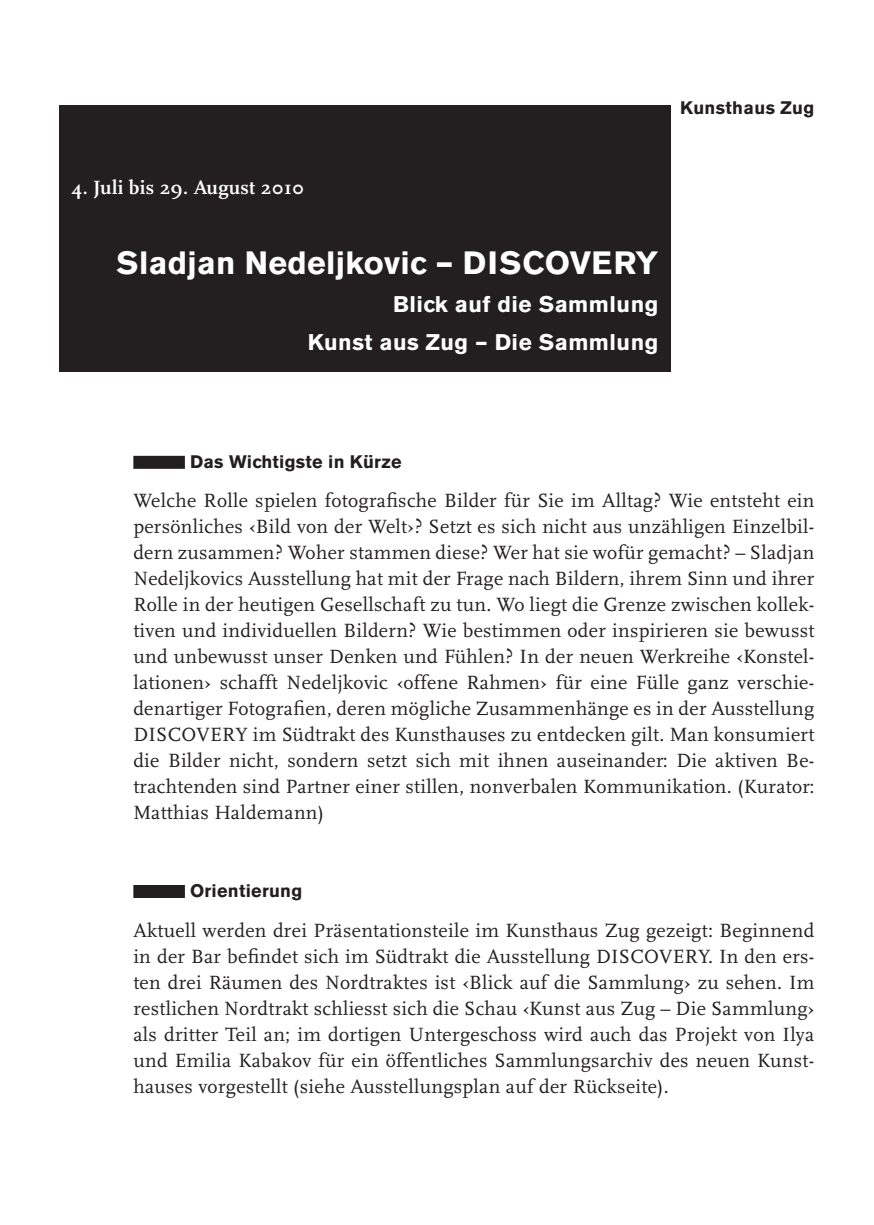
<style>
.page{position:relative;width:874px;height:1225px;background:#fff}
.page>*{position:absolute;margin:0;border:0;box-sizing:border-box;transform-origin:0 0}
.t1{font:700 32px "Akzidenz Grotesk BE";letter-spacing:.01em;color:#fff}
.t2{font:700 22.4px "Akzidenz Grotesk BE";letter-spacing:.02em;color:#fff}
.t3{font:20px/26px "Scala";letter-spacing:.015em;color:#231f20;text-align:justify}
.t4{font:700 20px "Scala";letter-spacing:.015em;color:#fff}
.t5{font:700 18px "Akzidenz Grotesk BE";letter-spacing:.015em;color:#231f20}
.s1{font-family:"Scala Caps"}
</style>
<div class="page">
<div style="left:133px;top:456px;width:52px;height:13px;background:#231f20"></div>
<div style="left:133px;top:885px;width:52px;height:13px;background:#231f20"></div>
<div style="left:60px;top:105px;width:610px;height:266px;background:#231f20"></div>
<p class="t5" style="left:679px;top:98px;width:136px">Kunsthaus Zug</p>
<p class="t4" style="left:71px;top:176px;width:234px">4. Juli bis 29. August 2010</p>
<p class="t1" style="left:117px;top:244px;width:543px">Sladjan Nedeljkovic – DISCOVERY</p>
<p class="t2" style="left:393px;top:291px;width:266px">Blick auf die Sammlung</p>
<p class="t2" style="left:308px;top:329px;width:352px">Kunst aus Zug – Die Sammlung</p>
<p class="t5" style="left:190px;top:451px;width:213px">Das Wichtigste in Kürze</p>
<p class="t3" style="left:133px;top:488px;width:682px">Welche Rolle spielen fotografische Bilder für Sie im Alltag? Wie entsteht ein persönliches ‹Bild von der Welt›? Setzt es sich nicht aus unzähligen Einzelbil&shy;dern zusammen? Woher stammen diese? Wer hat sie wofür gemacht? – Sladjan Nedeljkovics Ausstellung hat mit der Frage nach Bildern, ihrem Sinn und ihrer Rolle in der heutigen Gesellschaft zu tun. Wo liegt die Grenze zwischen kollek&shy;tiven und individuellen Bildern? Wie bestimmen oder inspirieren sie bewusst und unbewusst unser Denken und Fühlen? In der neuen Werkreihe ‹Konstel&shy;lationen› schafft Nedeljkovic ‹offene Rahmen› für eine Fülle ganz verschie&shy;denartiger Fotografien, deren mögliche Zusammenhänge es in der Ausstellung <span class="s1">DISCOVERY</span> im Südtrakt des Kunsthauses zu entdecken gilt. Man konsumiert die Bilder nicht, sondern setzt sich mit ihnen auseinander: Die aktiven Be&shy;trachtenden sind Partner einer stillen, nonverbalen Kommunikation. (Kurator:<br>Matthias Haldemann)</p>
<p class="t5" style="left:190px;top:880px;width:114px">Orientierung</p>
<p class="t3" style="left:133px;top:917px;width:682px">Aktuell werden drei Präsentationsteile im Kunsthaus Zug gezeigt: Beginnend in der Bar befindet sich im Südtrakt die Ausstellung DISCOVERY. In den ers&shy;ten drei Räumen des Nordtraktes ist ‹Blick auf die Sammlung› zu sehen. Im restlichen Nordtrakt schliesst sich die Schau ‹Kunst aus Zug – Die Sammlung› als dritter Teil an; im dortigen Untergeschoss wird auch das Projekt von Ilya und Emilia Kabakov für ein öffentliches Sammlungsarchiv des neuen Kunst&shy;hauses vorgestellt (siehe Ausstellungsplan auf der Rückseite).</p>
</div>
